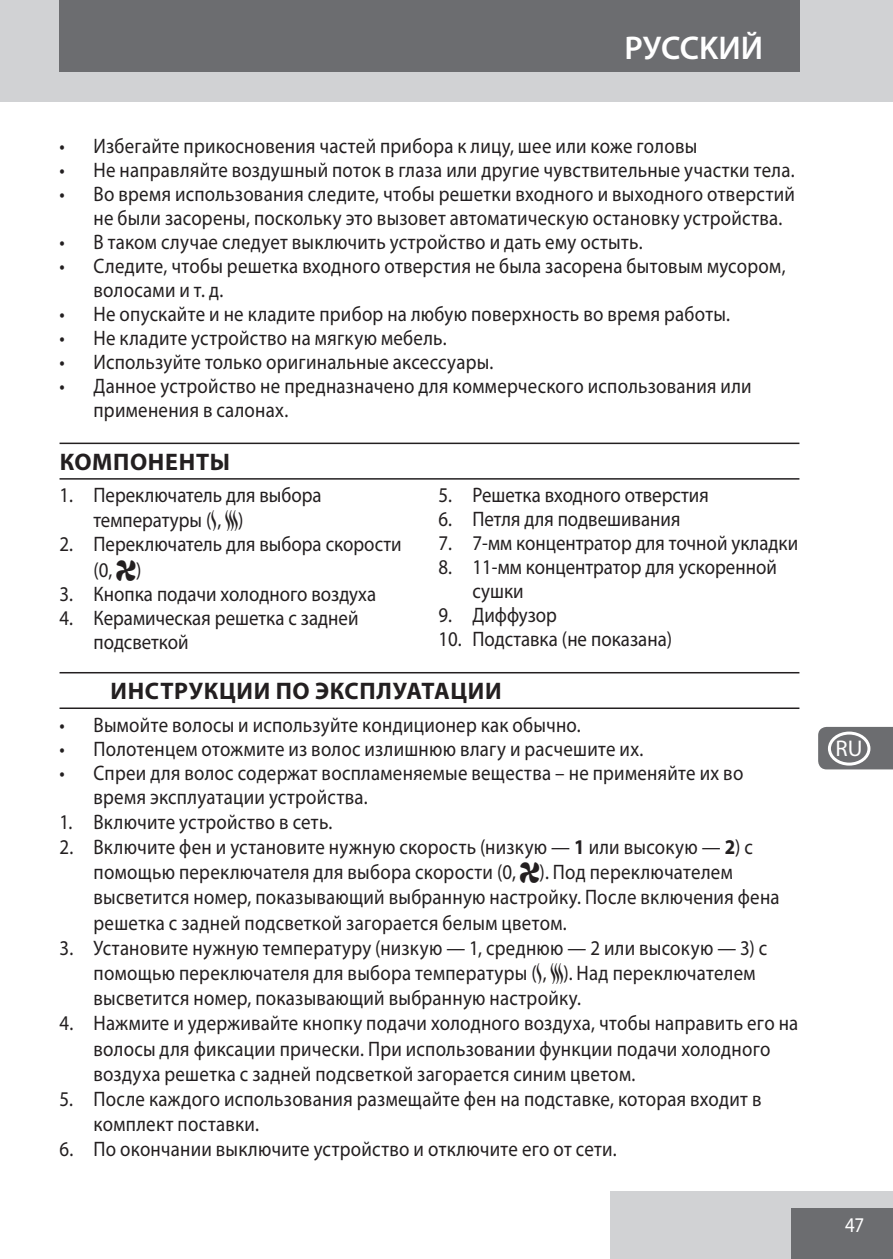
<style>
.page{position:relative;width:893px;height:1259px;background:#fff}
.page>*{position:absolute;margin:0;border:0;box-sizing:border-box;transform-origin:0 0}
.t1{font:600 33px "Myriad Pro";color:#fff}
.heading{font:700 24px "Myriad Pro";letter-spacing:.03em;color:#231f20}
.t2{font:22.8px "Myriad Pro";color:#fff}
.t3{font:21px/25.2px "Myriad Pro";letter-spacing:.015em;color:#231f20;scale:.9 1}
.t4{font:21px "Myriad Pro";color:#fff;scale:.9 1}
.s1{font-family:"Myriad Bitsn Bobs"}
.s2{font-weight:700}
</style>
<div class="page">
<div style="left:611px;top:1191px;width:282px;height:68px;background:#d1d2d4"></div>
<div style="left:791px;top:1208px;width:102px;height:51px;background:#6c6d70"></div>
<div style="left:0;top:0;width:893px;height:102px;background:#d1d2d4"></div>
<div style="left:59px;top:0;width:740px;height:72px;background:#6c6d70"></div>
<svg style="left:818px;top:727px;width:75px;height:42px"></svg>
<div style="left:828px;top:136px;width:42px;height:34px;border:3px solid #fff;border-radius:50%"></div>
<div style="left:828px;top:179px;width:42px;height:34px;border:3px solid #fff;border-radius:50%"></div>
<div style="left:828px;top:221px;width:42px;height:34px;border:3px solid #fff;border-radius:50%"></div>
<div style="left:828px;top:264px;width:42px;height:34px;border:3px solid #fff;border-radius:50%"></div>
<div style="left:828px;top:306px;width:42px;height:34px;border:3px solid #fff;border-radius:50%"></div>
<div style="left:828px;top:349px;width:42px;height:34px;border:3px solid #fff;border-radius:50%"></div>
<div style="left:828px;top:391px;width:42px;height:34px;border:3px solid #fff;border-radius:50%"></div>
<div style="left:828px;top:434px;width:42px;height:34px;border:3px solid #fff;border-radius:50%"></div>
<div style="left:828px;top:476px;width:42px;height:34px;border:3px solid #fff;border-radius:50%"></div>
<div style="left:828px;top:519px;width:42px;height:34px;border:3px solid #fff;border-radius:50%"></div>
<div style="left:828px;top:561px;width:42px;height:34px;border:3px solid #fff;border-radius:50%"></div>
<div style="left:828px;top:604px;width:42px;height:34px;border:3px solid #fff;border-radius:50%"></div>
<div style="left:828px;top:646px;width:42px;height:34px;border:3px solid #fff;border-radius:50%"></div>
<div style="left:828px;top:689px;width:42px;height:34px;border:3px solid #fff;border-radius:50%"></div>
<div style="left:828px;top:731px;width:42px;height:34px;border:3px solid #fff;border-radius:50%"></div>
<div style="left:828px;top:774px;width:42px;height:34px;border:3px solid #fff;border-radius:50%"></div>
<div style="left:828px;top:816px;width:42px;height:34px;border:3px solid #fff;border-radius:50%"></div>
<div style="left:828px;top:859px;width:42px;height:34px;border:3px solid #fff;border-radius:50%"></div>
<div style="left:828px;top:901px;width:42px;height:34px;border:3px solid #fff;border-radius:50%"></div>
<div style="left:828px;top:944px;width:42px;height:34px;border:3px solid #fff;border-radius:50%"></div>
<div style="left:828px;top:986px;width:42px;height:34px;border:3px solid #fff;border-radius:50%"></div>
<div style="left:828px;top:1029px;width:42px;height:34px;border:3px solid #fff;border-radius:50%"></div>
<hr style="left:60px;top:442px;width:739px;height:2px;background:#231f20">
<hr style="left:60px;top:478px;width:739px;height:1px;background:#231f20">
<hr style="left:60px;top:672px;width:739px;height:1px;background:#231f20">
<hr style="left:60px;top:707px;width:739px;height:2px;background:#231f20">
<p class="t1" style="left:624px;top:27px;width:140px">PУCCKИЙ</p>
<p class="t3" style="left:60px;top:133px;width:710px">• Избегайте прикосновения частей прибора к лицу, шее или коже головы</p>
<p class="t3" style="left:60px;top:157px;width:818px">• Не направляйте воздушный поток в глаза или другие чувствительные участки тела.</p>
<p class="t3" style="left:94px;top:181px;width:781px;line-height:24px;text-indent:-34px">• Во время использования следите, чтобы решетки входного и выходного отверстий не были засорены, поскольку это вызовет автоматическую остановку устройства.</p>
<p class="t3" style="left:60px;top:229px;width:649px">• В таком случае следует выключить устройство и дать ему остыть.</p>
<p class="t3" style="left:94px;top:253px;width:770px;line-height:24px;text-indent:-34px">• Следите, чтобы решетка входного отверстия не была засорена бытовым мусором, волосами и т. д.</p>
<p class="t3" style="left:60px;top:301px;width:747px">• Не опускайте и не кладите прибор на любую поверхность во время работы.</p>
<p class="t3" style="left:60px;top:325px;width:432px">• Не кладите устройство на мягкую мебель.</p>
<p class="t3" style="left:60px;top:349px;width:484px">• Используйте только оригинальные аксессуары.</p>
<p class="t3" style="left:94px;top:373px;width:733px;line-height:24px;text-indent:-34px">• Данное устройство не предназначено для коммерческого использования или применения в салонах.</p>
<p class="heading" style="left:60px;top:446px;width:172px">КОМПОНЕНТЫ</p>
<p class="t3" style="left:94px;top:482px;width:255px;text-indent:-34px">1. Переключатель для выбора температуры (<span class="s1">N</span>, <span class="s1">P</span>)</p>
<p class="t3" style="left:94px;top:531px;width:344px;text-indent:-34px">2. Переключатель для выбора скорости (0, <span class="s1">E</span>)</p>
<p class="t3" style="left:60px;top:580px;width:353px">3. Кнопка подачи холодного воздуха</p>
<p class="t3" style="left:94px;top:605px;width:296px;line-height:24px;text-indent:-34px">4. Керамическая решетка с задней подсветкой</p>
<p class="t3" style="left:438px;top:482px;width:302px">5. Решетка входного отверстия</p>
<p class="t3" style="left:438px;top:506px;width:270px">6. Петля для подвешивания</p>
<p class="t3" style="left:438px;top:530px;width:401px">7. 7-мм концентратор для точной укладки</p>
<p class="t3" style="left:472px;top:555px;width:340px;line-height:24px;text-indent:-34px">8. 11-мм концентратор для ускоренной сушки</p>
<p class="t3" style="left:438px;top:602px;width:133px">9. Диффузор</p>
<p class="t3" style="left:438px;top:626px;width:261px">10. Подставка (не показана)</p>
<p class="heading" style="left:111px;top:675px;width:393px">ИНСТРУКЦИИ ПО ЭКСПЛУАТАЦИИ</p>
<p class="t3" style="left:60px;top:711px;width:581px">• Вымойте волосы и используйте кондиционер как обычно.</p>
<p class="t3" style="left:60px;top:735px;width:650px">• Полотенцем отожмите из волос излишнюю влагу и расчешите их.</p>
<p class="t3" style="left:94px;top:760px;width:724px;line-height:24px;text-indent:-34px">• Спреи для волос содержат воспламеняемые вещества – не применяйте их во время эксплуатации устройства.</p>
<p class="t3" style="left:60px;top:809px;width:305px">1. Включите устройство в сеть.</p>
<p class="t3" style="left:94px;top:834px;width:764px;text-indent:-34px">2. Включите фен и установите нужную скорость (низкую — <span class="s2">1</span> или высокую — <span class="s2">2</span>) с помощью переключателя для выбора скорости (0, <span class="s1">E</span>). Под переключателем высветится номер, показывающий выбранную настройку. После включения фена решетка с задней подсветкой загорается белым цветом.</p>
<p class="t3" style="left:94px;top:935px;width:750px;text-indent:-34px">3. Установите нужную температуру (низкую — 1, среднюю — 2 или высокую — 3) с помощью переключателя для выбора температуры (<span class="s1">N</span>, <span class="s1">P</span>). Над переключателем высветится номер, показывающий выбранную настройку.</p>
<p class="t3" style="left:94px;top:1010px;width:785px;text-indent:-34px">4. Нажмите и удерживайте кнопку подачи холодного воздуха, чтобы направить его на волосы для фиксации прически. При использовании функции подачи холодного воздуха решетка с задней подсветкой загорается синим цветом.</p>
<p class="t3" style="left:94px;top:1086px;width:744px;text-indent:-34px">5. После каждого использования размещайте фен на подставке, которая входит в комплект поставки.</p>
<p class="t3" style="left:60px;top:1136px;width:621px">6. По окончании выключите устройство и отключите его от сети.</p>
<p class="t2" style="left:835px;top:734px;width:28px">RU</p>
<p class="t4" style="left:845px;top:1212px;width:23px">47</p>
</div>
